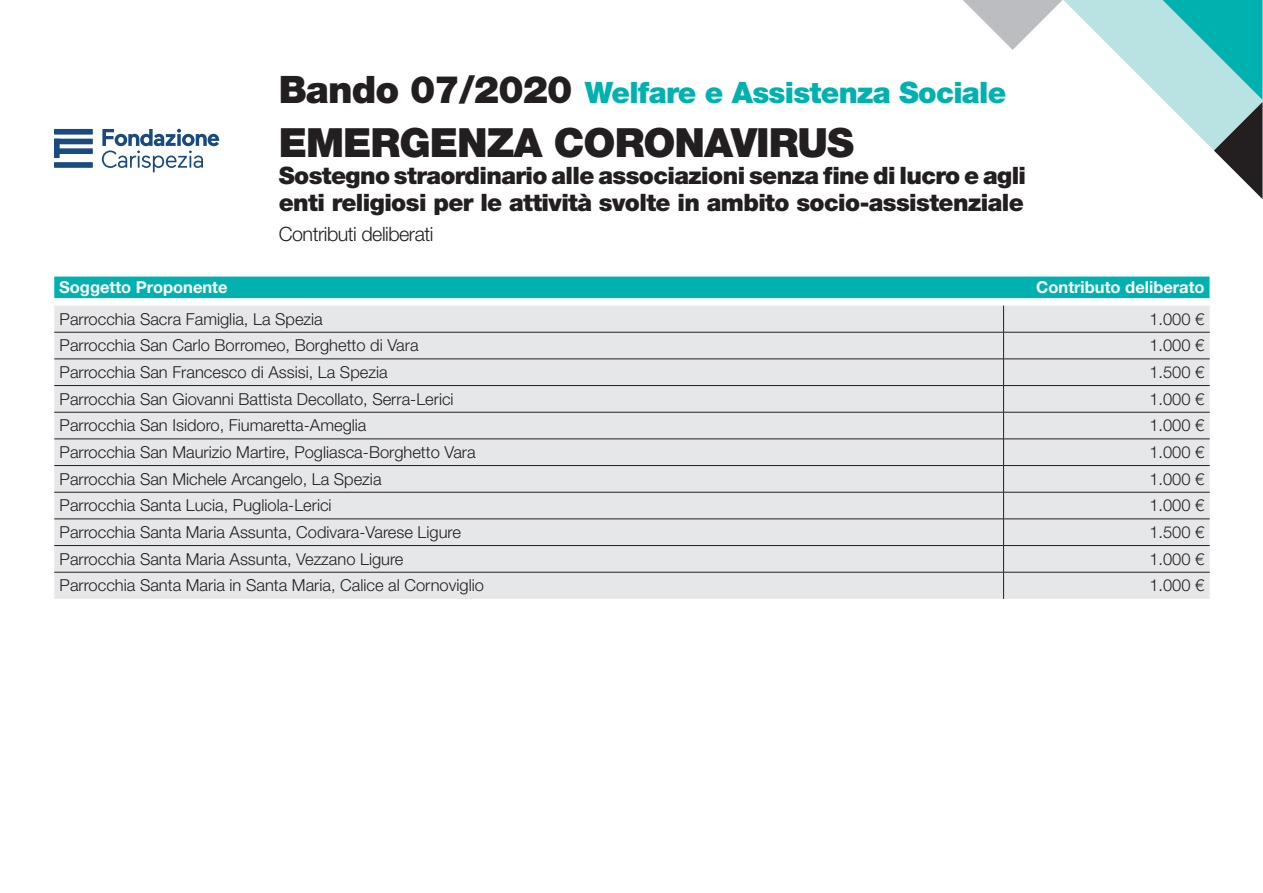
<style>
.page{position:relative;width:1263px;height:893px;background:#fff}
.page>*{position:absolute;margin:0;border:0;box-sizing:border-box;transform-origin:0 0}
.t1{font:900 40.35px "Helvetica Neue LT Std";letter-spacing:-.025em;color:#231f20}
.t2{font:900 29.55px "Helvetica Neue LT Std";letter-spacing:-.025em;color:#00b1b0}
.t3{font:900 24px/27px "Helvetica Neue LT Std";letter-spacing:-.025em;color:#231f20}
.t4{font:300 19.8px "Helvetica Neue LT Std";letter-spacing:-.025em;color:#231f20}
.t5{font:300 16.5px "Helvetica Neue LT Std";color:#231f20}
.t6{font:700 16.5px "Helvetica Neue LT Std";color:#fff}
.s1{font-size:37.95px;color:#231f20}
</style>
<div class="page">
<svg style="left:963px;top:0;width:299px;height:199px"></svg>
<svg style="left:102px;top:129px;width:117px;height:43px"></svg>
<div style="left:54px;top:129px;width:39px;height:6px;background:#1a4b7f"></div>
<div style="left:54px;top:139px;width:39px;height:5px;background:#1a4b7f"></div>
<div style="left:54px;top:148px;width:39px;height:6px;background:#1a4b7f"></div>
<div style="left:54px;top:162px;width:39px;height:6px;background:#1a4b7f"></div>
<div style="left:54px;top:139px;width:6px;height:19px;background:#1a4b7f"></div>
<div style="left:54px;top:277px;width:1155px;height:21px;background:#00b1b0"></div>
<div style="left:54px;top:306px;width:1156px;height:293px;background:#e6e7e9"></div>
<hr style="left:54px;top:332px;width:949px;height:1px;background:#231f20">
<hr style="left:1003px;top:332px;width:207px;height:1px;background:#231f20">
<hr style="left:54px;top:359px;width:949px;height:1px;background:#231f20">
<hr style="left:1003px;top:359px;width:207px;height:1px;background:#231f20">
<hr style="left:54px;top:385px;width:949px;height:1px;background:#231f20">
<hr style="left:1003px;top:385px;width:207px;height:1px;background:#231f20">
<hr style="left:54px;top:412px;width:949px;height:1px;background:#231f20">
<hr style="left:1003px;top:412px;width:207px;height:1px;background:#231f20">
<hr style="left:54px;top:439px;width:949px;height:1px;background:#231f20">
<hr style="left:1003px;top:439px;width:207px;height:1px;background:#231f20">
<hr style="left:54px;top:465px;width:949px;height:1px;background:#231f20">
<hr style="left:1003px;top:465px;width:207px;height:1px;background:#231f20">
<hr style="left:54px;top:492px;width:949px;height:1px;background:#231f20">
<hr style="left:1003px;top:492px;width:207px;height:1px;background:#231f20">
<hr style="left:54px;top:519px;width:949px;height:1px;background:#231f20">
<hr style="left:1003px;top:519px;width:207px;height:1px;background:#231f20">
<hr style="left:54px;top:545px;width:949px;height:1px;background:#231f20">
<hr style="left:1003px;top:545px;width:207px;height:1px;background:#231f20">
<hr style="left:54px;top:572px;width:949px;height:1px;background:#231f20">
<hr style="left:1003px;top:572px;width:207px;height:1px;background:#231f20">
<svg style="left:1003px;top:306px;width:1px;height:293px"></svg>
<h2 class="t2" style="left:279px;top:75px;width:729px"><span class="s1">Bando 07/2020</span> Welfare e Assistenza Sociale</h2>
<h1 class="t1" style="left:279px;top:119px;width:577px">EMERGENZA CORONAVIRUS</h1>
<h3 class="t3" style="left:279px;top:162px;width:749px">Sostegno straordinario alle associazioni senza fine di lucro e agli enti religiosi per le attività svolte in ambito socio-assistenziale</h3>
<p class="t4" style="left:279px;top:222px;width:156px">Contributi deliberati</p>
<p class="t6" style="left:59px;top:277px;width:170px">Soggetto Proponente</p>
<p class="t6" style="left:1036px;top:277px;width:170px">Contributo deliberato</p>
<p class="t5" style="left:60px;top:309px;width:265px">Parrocchia Sacra Famiglia, La Spezia</p>
<p class="t5" style="left:1149px;top:309px;width:57px">1.000 €</p>
<p class="t5" style="left:60px;top:335px;width:360px">Parrocchia San Carlo Borromeo, Borghetto di Vara</p>
<p class="t5" style="left:1149px;top:335px;width:57px">1.000 €</p>
<p class="t5" style="left:60px;top:362px;width:329px">Parrocchia San Francesco di Assisi, La Spezia</p>
<p class="t5" style="left:1149px;top:362px;width:57px">1.500 €</p>
<p class="t5" style="left:60px;top:389px;width:396px">Parrocchia San Giovanni Battista Decollato, Serra-Lerici</p>
<p class="t5" style="left:1149px;top:389px;width:57px">1.000 €</p>
<p class="t5" style="left:60px;top:415px;width:308px">Parrocchia San Isidoro, Fiumaretta-Ameglia</p>
<p class="t5" style="left:1149px;top:415px;width:57px">1.000 €</p>
<p class="t5" style="left:60px;top:442px;width:418px">Parrocchia San Maurizio Martire, Pogliasca-Borghetto Vara</p>
<p class="t5" style="left:1149px;top:442px;width:57px">1.000 €</p>
<p class="t5" style="left:60px;top:469px;width:323px">Parrocchia San Michele Arcangelo, La Spezia</p>
<p class="t5" style="left:1149px;top:469px;width:57px">1.000 €</p>
<p class="t5" style="left:60px;top:495px;width:274px">Parrocchia Santa Lucia, Pugliola-Lerici</p>
<p class="t5" style="left:1149px;top:495px;width:57px">1.000 €</p>
<p class="t5" style="left:60px;top:522px;width:403px">Parrocchia Santa Maria Assunta, Codivara-Varese Ligure</p>
<p class="t5" style="left:1149px;top:522px;width:57px">1.500 €</p>
<p class="t5" style="left:60px;top:549px;width:345px">Parrocchia Santa Maria Assunta, Vezzano Ligure</p>
<p class="t5" style="left:1149px;top:549px;width:57px">1.000 €</p>
<p class="t5" style="left:60px;top:575px;width:426px">Parrocchia Santa Maria in Santa Maria, Calice al Cornoviglio</p>
<p class="t5" style="left:1149px;top:575px;width:57px">1.000 €</p>
</div>
